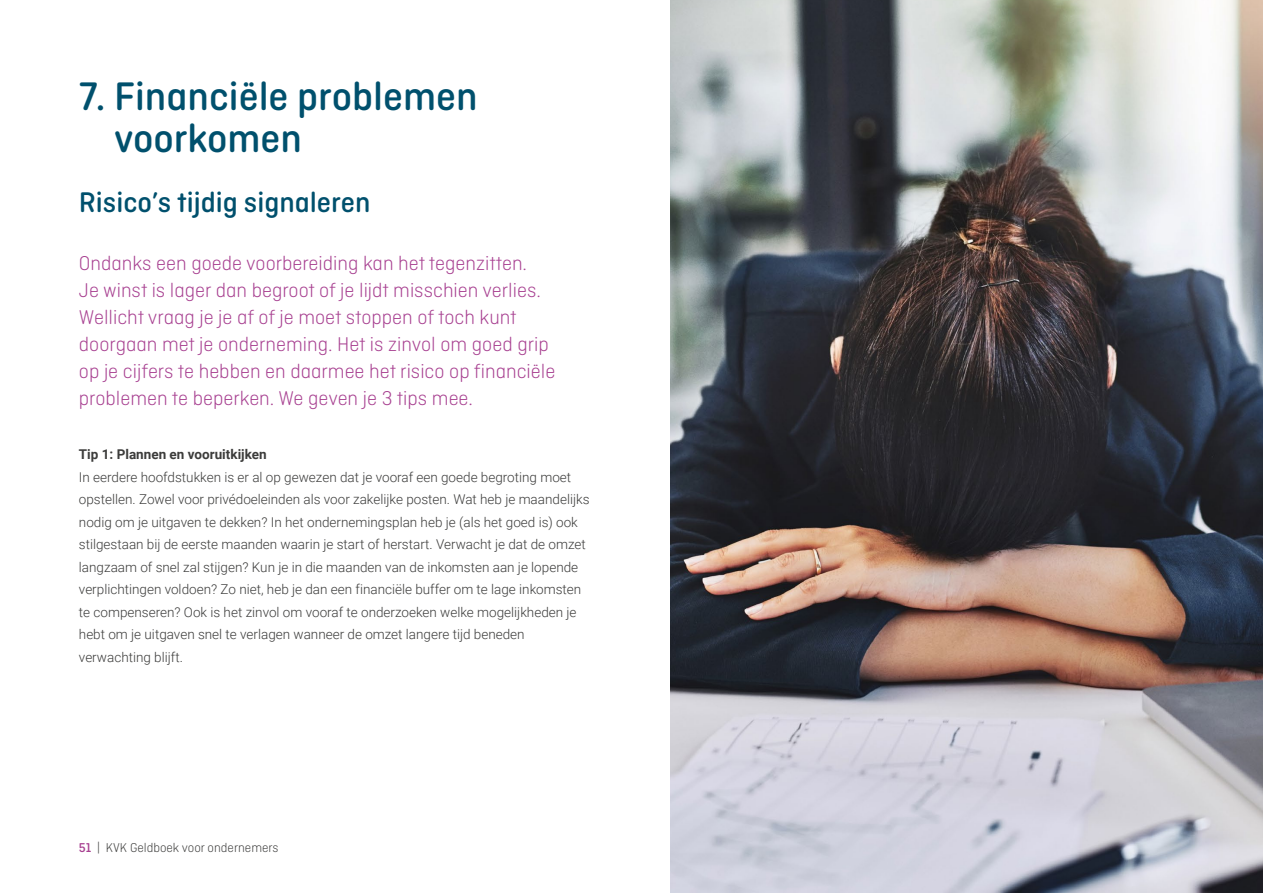
<style>
.page{position:relative;width:1263px;height:893px;background:#fff}
.page>*{position:absolute;margin:0;border:0;box-sizing:border-box;transform-origin:0 0}
.H1-Heading{font:500 42px/42px "Ciutadella Rounded";color:#00506d}
.H1-Subheading{font:500 30px "Ciutadella Rounded";color:#00506d}
.P-Introtekst{font:300 21px/27px "Ciutadella Rounded";color:#a84191}
.P-Bodytekst{font:300 13.5px/22.5px "Roboto";color:#3c3c3b}
.t1{font:300 13.5px "Ciutadella Rounded";color:#3c3c3b}
.P-Bodytekst-2{font:700 13.5px "Roboto";color:#3c3c3b}
.s1{font-weight:500;color:#a84191}
</style>
<div class="page">
<img style="left:671px;top:0;width:592px;height:893px">
<h1 class="H1-Heading" style="left:114px;top:76px;width:365px;text-indent:-35px">7. Financiële problemen voorkomen</h1>
<h1 class="H1-Subheading" style="left:79px;top:185px;width:293px">Risico’s tijdig signaleren</h1>
<p class="P-Introtekst" style="left:79px;top:249px;width:478px">Ondanks een goede voorbereiding kan het tegenzitten.<br>Je winst is lager dan begroot of je lijdt misschien verlies.<br>Wellicht vraag je je af of je moet stoppen of toch kunt doorgaan met je onderneming. Het is zinvol om goed grip op je cijfers te hebben en daarmee het risico op financiële problemen te beperken. We geven je 3 tips mee.</p>
<p class="P-Bodytekst-2" style="left:79px;top:445px;width:189px">Tip 1: Plannen en vooruitkijken</p>
<p class="P-Bodytekst" style="left:79px;top:465px;width:512px">In eerdere hoofdstukken is er al op gewezen dat je vooraf een goede begroting moet opstellen. Zowel voor privédoeleinden als voor zakelijke posten. Wat heb je maandelijks nodig om je uitgaven te dekken? In het ondernemingsplan heb je (als het goed is) ook stilgestaan bij de eerste maanden waarin je start of herstart. Verwacht je dat de omzet langzaam of snel zal stijgen? Kun je in die maanden van de inkomsten aan je lopende verplichtingen voldoen? Zo niet, heb je dan een financiële buffer om te lage inkomsten te compenseren? Ook is het zinvol om vooraf te onderzoeken welke mogelijkheden je hebt om je uitgaven snel te verlagen wanneer de omzet langere tijd beneden verwachting blijft.</p>
<p class="t1" style="left:79px;top:840px;width:201px"><span class="s1">51</span> | KVK Geldboek voor ondernemers</p>
</div>
